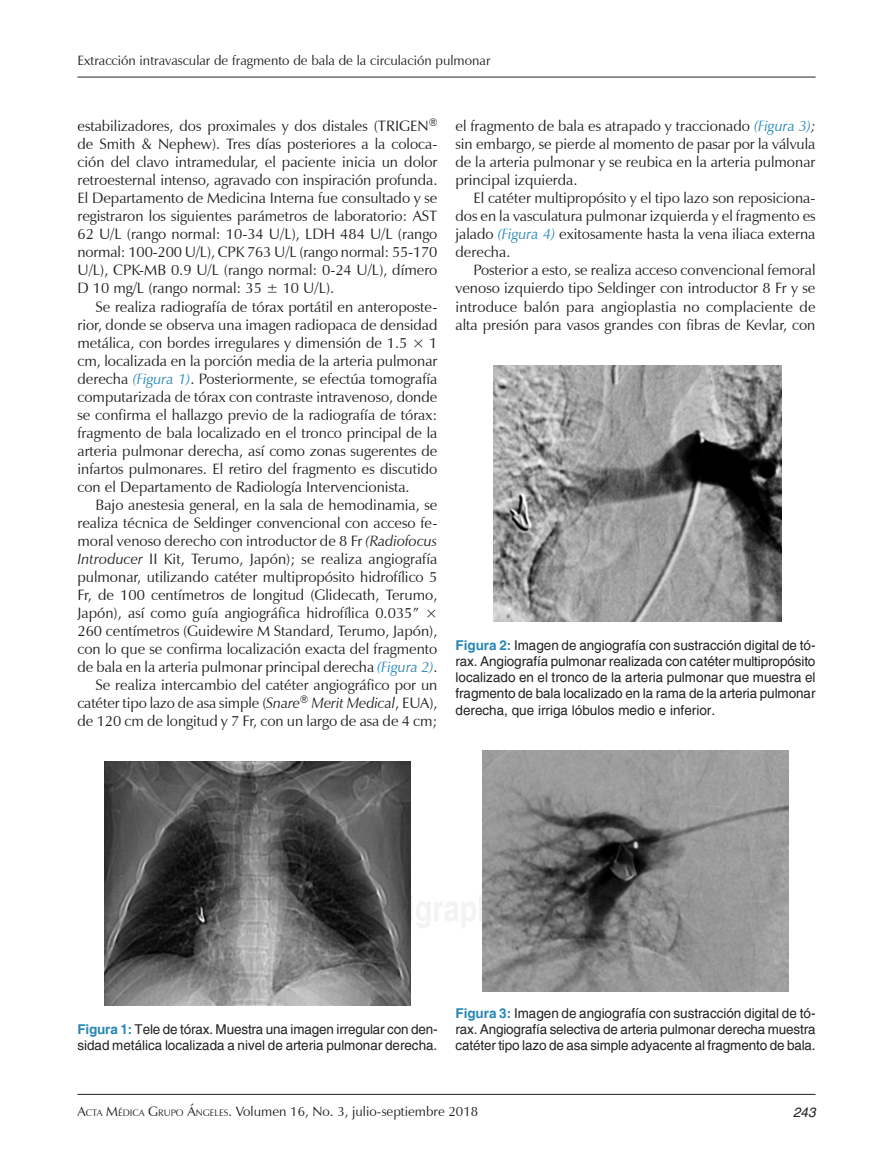
<style>
.page{position:relative;width:893px;height:1170px;background:#fff}
.page>*{position:absolute;margin:0;border:0;box-sizing:border-box;transform-origin:0 0}
.A-TEXTO{font:15px/18px "Zapf Humanist 601 BT";color:#231f20;text-align:justify}
.PIE_-_FIGURA{font:13.5px/16.2px "Helvetica";letter-spacing:-.005em;color:#231f20;text-align:justify}
.t1{font:13.5px "Zapf Humanist 601 BT";color:#231f20}
.t2{font:italic 13.5px "Helvetica";color:#231f20}
.s1{font-style:italic;color:#2887b4}
.s2{font-style:italic}
.s3{font-weight:700;color:#2887b4}
.s4{font-style:inherit}
.s5{font-size:9.45px}
</style>
<div class="page">
<img style="left:104px;top:761px;width:306px;height:244px">
<img style="left:493px;top:365px;width:288px;height:257px">
<img style="left:482px;top:750px;width:306px;height:241px">
<hr style="left:77px;top:77px;width:738px;height:1px;background:#231f20">
<hr style="left:77px;top:1093px;width:738px;height:1px;background:#231f20">
<p class="t1" style="left:77px;top:52px;width:414px">Extracción intravascular de fragmento de bala de la circulación pulmonar</p>
<p class="A-TEXTO" style="left:77px;top:117px;width:361px">estabilizadores, dos proximales y dos distales (TRIGEN<sup>® </sup>de Smith &amp; Nephew). Tres días posteriores a la coloca&shy;ción del clavo intramedular, el paciente inicia un dolor retroesternal intenso, agravado con inspiración profunda.<br>El Departamento de Medicina Interna fue consultado y se registraron los siguientes parámetros de laboratorio: AST 62 U/L (rango normal: 10-34 U/L), LDH 484 U/L (rango normal: 100-200 U/L), CPK 763 U/L (rango normal: 55-170<br>U/L), CPK-MB 0.9 U/L (rango normal: 0-24 U/L), dímero D 10 mg/L (rango normal: 35 ± 10 U/L).</p>
<p class="A-TEXTO" style="left:77px;top:297px;width:362px;text-indent:18px">Se realiza radiografía de tórax portátil en anteroposte&shy;rior, donde se observa una imagen radiopaca de densidad metálica, con bordes irregulares y dimensión de 1.5 × 1 cm, localizada en la porción media de la arteria pulmonar derecha <span class="s1">(Figura 1)</span>. Posteriormente, se efectúa tomografía computarizada de tórax con contraste intravenoso, donde se confirma el hallazgo previo de la radiografía de tórax: fragmento de bala localizado en el tronco principal de la arteria pulmonar derecha, así como zonas sugerentes de infartos pulmonares. El retiro del fragmento es discutido con el Departamento de Radiología Intervencionista.</p>
<p class="A-TEXTO" style="left:77px;top:495px;width:362px;text-indent:18px">Bajo anestesia general, en la sala de hemodinamia, se realiza técnica de Seldinger convencional con acceso fe&shy;moral venoso derecho con introductor de 8 Fr <span class="s2">(Radiofocus Introducer</span> II Kit, Terumo, Japón); se realiza angiografía pulmonar, utilizando catéter multipropósito hidrofílico 5<br>Fr, de 100 centímetros de longitud (Glidecath, Terumo, Japón), así como guía angiográfica hidrofílica 0.035” × 260 centímetros (Guidewire M Standard, Terumo, Japón), con lo que se confirma localización exacta del fragmento de bala en la arteria pulmonar principal derecha <span class="s1">(Figura 2)</span>.</p>
<p class="A-TEXTO" style="left:77px;top:675px;width:362px;text-indent:18px">Se realiza intercambio del catéter angiográfico por un catéter tipo lazo de asa simple (<span class="s2">Snare</span><sup>®</sup> <span class="s2">Merit Medical</span>, EUA), de 120 cm de longitud y 7 Fr, con un largo de asa de 4 cm;</p>
<p class="A-TEXTO" style="left:455px;top:117px;width:361px">el fragmento de bala es atrapado y traccionado <span class="s1">(Figura 3)</span><span class="s2">; </span>sin embargo, se pierde al momento de pasar por la válvula de la arteria pulmonar y se reubica en la arteria pulmonar principal izquierda.</p>
<p class="A-TEXTO" style="left:455px;top:189px;width:362px;text-indent:18px">El catéter multipropósito y el tipo lazo son reposiciona&shy;dos en la vasculatura pulmonar izquierda y el fragmento es jalado <span class="s1">(Figura 4)</span> exitosamente hasta la vena iliaca externa derecha.</p>
<p class="A-TEXTO" style="left:455px;top:261px;width:362px;text-indent:18px">Posterior a esto, se realiza acceso convencional femoral venoso izquierdo tipo Seldinger con introductor 8 Fr y se introduce balón para angioplastia no complaciente de alta presión para vasos grandes con fibras de Kevlar, con</p>
<p class="PIE_-_FIGURA" style="left:455px;top:637px;width:361px"><span class="s3">Figura 2:</span> Imagen de angiografía con sustracción digital de tó&shy;rax. Angiografía pulmonar realizada con catéter multipropósito localizado en el tronco de la arteria pulmonar que muestra el fragmento de bala localizado en la rama de la arteria pulmonar derecha, que irriga lóbulos medio e inferior.</p>
<p class="PIE_-_FIGURA" style="left:77px;top:1021px;width:362px"><span class="s3">Figura 1:</span> Tele de tórax. Muestra una imagen irregular con den&shy;sidad metálica localizada a nivel de arteria pulmonar derecha.</p>
<p class="PIE_-_FIGURA" style="left:455px;top:1005px;width:362px"><span class="s3">Figura 3:</span> Imagen de angiografía con sustracción digital de tó&shy;rax. Angiografía selectiva de arteria pulmonar derecha muestra catéter tipo lazo de asa simple adyacente al fragmento de bala.</p>
<p class="t1" style="left:77px;top:1103px;width:402px"><span class="s4">A</span><span class="s5">CTA</span> <span class="s4">M</span><span class="s5">ÉDICA</span> <span class="s4">G</span><span class="s5">RUPO</span> <span class="s4">Á</span><span class="s5">NGELES</span><span class="s4">.</span> Volumen 16, No. 3, julio-septiembre 2018</p>
<p class="t2" style="left:793px;top:1103px;width:24px">243</p>
</div>
